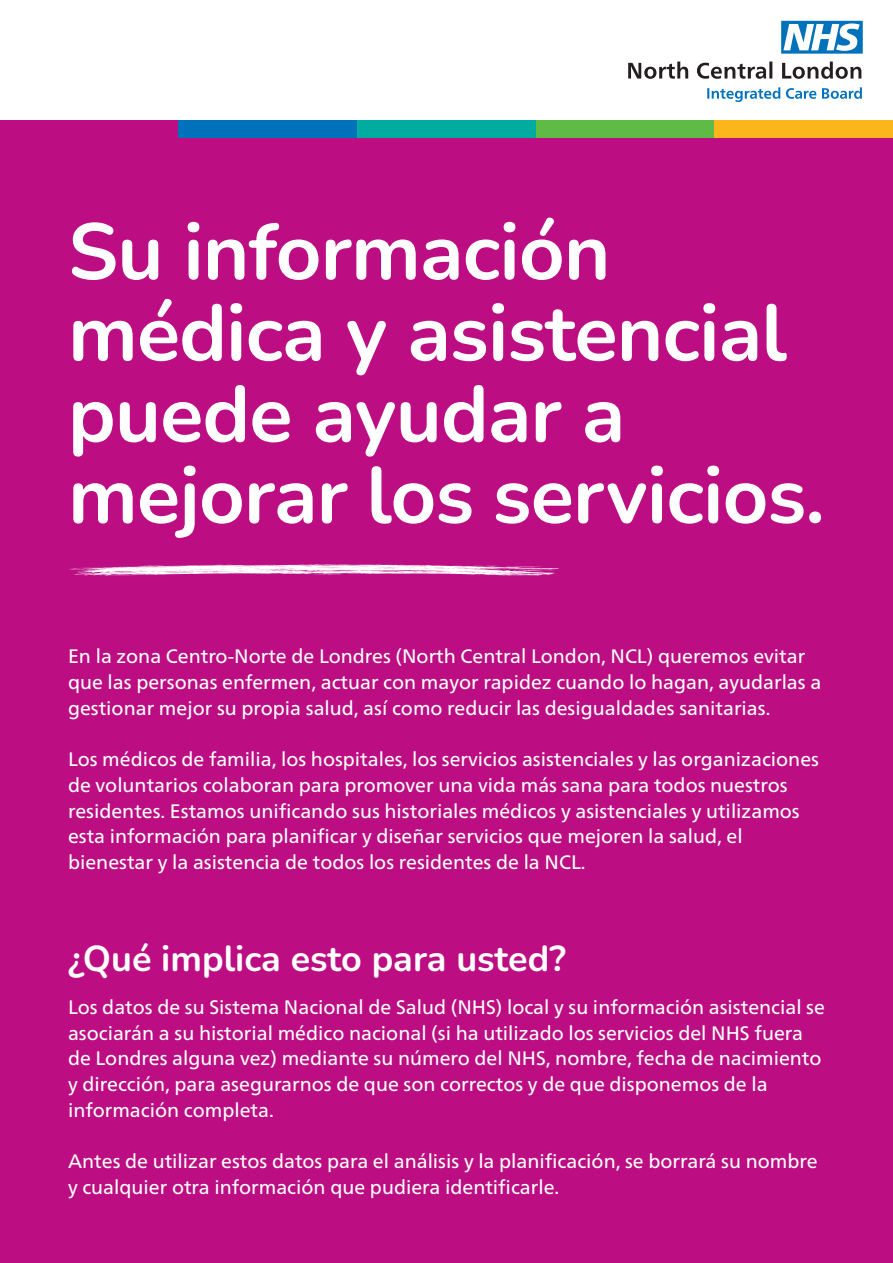
<style>
.page{position:relative;width:893px;height:1263px;background:#fff}
.page>*{position:absolute;margin:0;border:0;box-sizing:border-box;transform-origin:0 0}
.t1{font:700 79.5px/81.2px "Nunito";letter-spacing:-.01em;color:#fff}
.t2{font:700 36px "Nunito";color:#fff}
.t3{font:19.5px/25.7px "Frutiger Neue LTW1 G";color:#fff}
</style>
<div class="page">
<div style="left:0;top:138px;width:893px;height:1125px;background:#bc0d83"></div>
<svg style="left:781px;top:21px;width:82px;height:33px"></svg>
<svg style="left:707px;top:87px;width:155px;height:15px"></svg>
<svg style="left:628px;top:62px;width:233px;height:17px"></svg>
<div style="left:0;top:120px;width:179px;height:18px;background:#bc0d83"></div>
<div style="left:179px;top:120px;width:178px;height:18px;background:#0072bc"></div>
<div style="left:357px;top:120px;width:179px;height:18px;background:#00aca0"></div>
<div style="left:536px;top:120px;width:178px;height:18px;background:#60bb46"></div>
<div style="left:714px;top:120px;width:179px;height:18px;background:#fcb61c"></div>
<svg style="left:69px;top:564px;width:490px;height:12px"></svg>
<p class="t1" style="left:68px;top:208px;width:758px">Su información médica y asistencial puede ayudar a mejorar los servicios.</p>
<p class="t3" style="left:68px;top:644px;width:755px">En la zona Centro-Norte de Londres (North Central London, NCL) queremos evitar que las personas enfermen, actuar con mayor rapidez cuando lo hagan, ayudarlas a gestionar mejor su propia salud, así como reducir las desigualdades sanitarias.</p>
<p class="t3" style="left:68px;top:746px;width:752px">Los médicos de familia, los hospitales, los servicios asistenciales y las organizaciones de voluntarios colaboran para promover una vida más sana para todos nuestros residentes. Estamos unificando sus historiales médicos y asistenciales y utilizamos esta información para planificar y diseñar servicios que mejoren la salud, el bienestar y la asistencia de todos los residentes de la NCL.</p>
<p class="t2" style="left:68px;top:934px;width:499px">¿Qué implica esto para usted?</p>
<p class="t3" style="left:68px;top:994px;width:758px">Los datos de su Sistema Nacional de Salud (NHS) local y su información asistencial se asociarán a su historial médico nacional (si ha utilizado los servicios del NHS fuera de Londres alguna vez) mediante su número del NHS, nombre, fecha de nacimiento y dirección, para asegurarnos de que son correctos y de que disponemos de la información completa.</p>
<p class="t3" style="left:68px;top:1148px;width:751px">Antes de utilizar estos datos para el análisis y la planificación, se borrará su nombre y cualquier otra información que pudiera identificarle.</p>
</div>
